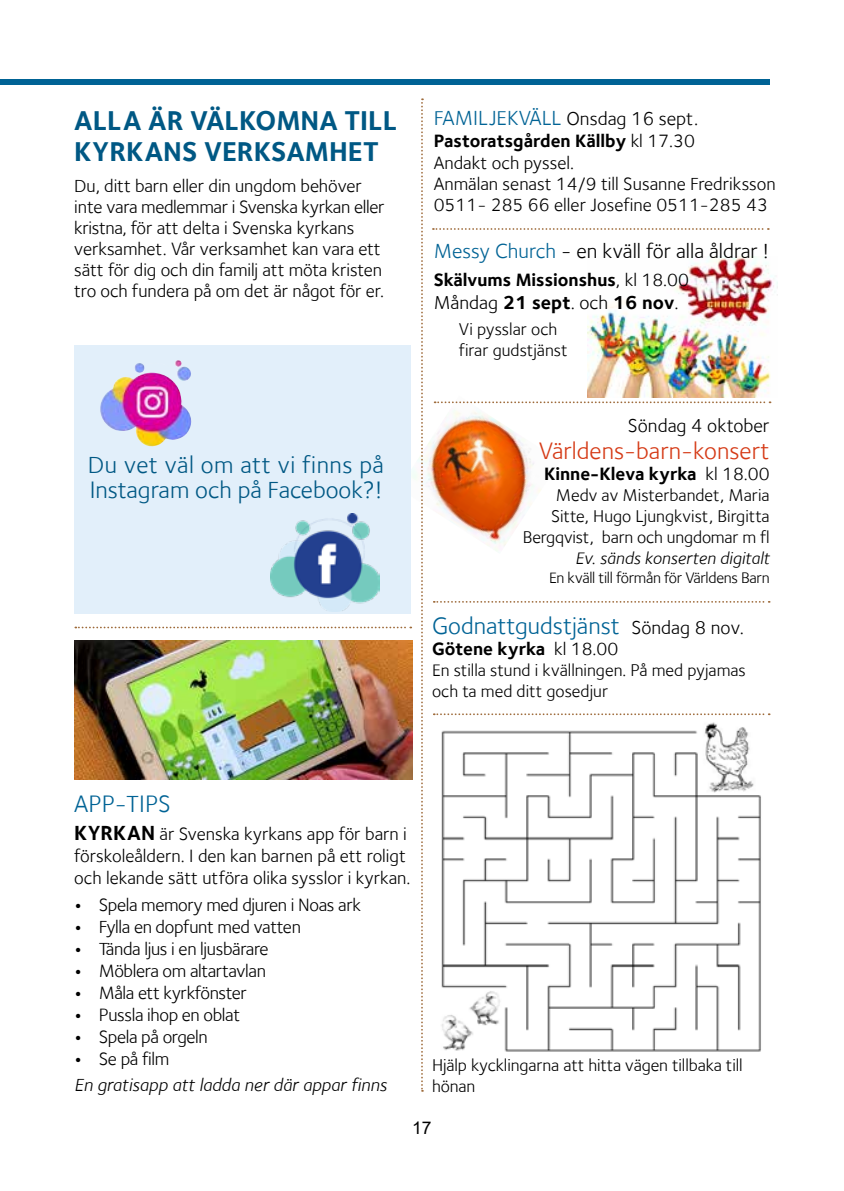
<style>
.page{position:relative;width:844px;height:1191px;background:#fff}
.page>*{position:absolute;margin:0;border:0;box-sizing:border-box;transform-origin:0 0}
.t1{font:700 28px/31.5px "Foundry Sterling";color:#005884}
.t2{font:24.5px/24.5px "Foundry Sterling";color:#005884}
.t3{font:24.5px "Foundry Sterling";color:#006395}
.t4{font:24.5px "Foundry Sterling";color:#d53a16}
.t5{font:21px "Foundry Sterling";color:#000}
.t6{font:19.25px "Foundry Sterling";color:#000}
.t7{font:18.38px/21px "Foundry Sterling";letter-spacing:-.005em;color:#000}
.t8{font:700 18.38px "Foundry Sterling";color:#000}
.t9{font:italic 18.38px/25.9px "Foundry Sterling";color:#000}
.t10{font:17.5px/21px "Foundry Sterling";color:#000}
.t11{font:italic 17.5px "Foundry Sterling";color:#000}
.t12{font:17.5px "Arial";color:#000}
.t13{font:15.75px "Foundry Sterling";letter-spacing:-.02em;color:#000}
.s1{font-size:21px;color:#006395}
.s2{font-weight:700}
.s3{color:#006395}
.s4{font-weight:400}
.s5{font-size:19.25px;color:#000}
.s6{font-weight:700;font-size:21px}
.s7{font-weight:700;font-style:normal}
.s8{font-style:normal}
</style>
<div class="page">
<img style="left:410px;top:395px;width:150px;height:159px">
<div style="left:74px;top:346px;width:336px;height:268px;background:#e2effa"></div>
<svg style="left:434px;top:401px;width:336px;height:2px"></svg>
<svg style="left:421px;top:98px;width:2px;height:993px"></svg>
<div style="left:0;top:79px;width:769px;height:6px;background:#006395"></div>
<img style="left:587px;top:256px;width:187px;height:141px">
<svg style="left:433px;top:228px;width:335px;height:2px"></svg>
<img style="left:75px;top:641px;width:337px;height:138px">
<svg style="left:75px;top:626px;width:336px;height:2px"></svg>
<svg style="left:433px;top:601px;width:336px;height:2px"></svg>
<img style="left:133px;top:360px;width:58px;height:21px">
<img style="left:270px;top:513px;width:109px;height:99px">
<img style="left:441px;top:722px;width:320px;height:330px">
<svg style="left:433px;top:713px;width:336px;height:2px"></svg>
<h1 class="t1" style="left:74px;top:104px;width:324px">ALLA ÄR VÄLKOMNA TILL<br>KYRKANS VERKSAMHET</h1>
<p class="t7" style="left:74px;top:175px;width:312px">Du, ditt barn eller din ungdom behöver inte vara medlemmar i Svenska kyrkan eller kristna, för att delta i Svenska kyrkans verksamhet. Vår verksamhet kan vara ett sätt för dig och din familj att möta kristen tro och fundera på om det är något för er.</p>
<h2 class="t2" style="left:88px;top:452px;width:297px">Du vet väl om att vi finns på<br>Instagram och på Facebook?!</h2>
<p class="t6" style="left:433px;top:107px;width:266px"><span class="s1">FAMILJEKVÄLL</span> Onsdag 16 sept.</p>
<p class="t7" style="left:433px;top:130px;width:343px"><span class="s2">Pastoratsgården Källby</span> kl 17.30<br>Andakt och pyssel.<br>Anmälan senast 14/9 till Susanne Fredriksson 0511- 285 66 eller Josefine 0511-285 43</p>
<p class="t5" style="left:433px;top:239px;width:337px"><span class="s3">Messy Church</span> - en kväll för alla åldrar !</p>
<p class="t8" style="left:433px;top:269px;width:257px">Skälvums Missionshus<span class="s4">, kl 18.00</span></p>
<p class="t6" style="left:433px;top:292px;width:246px">Måndag <span class="s2">21 sept</span>. och <span class="s2">16 nov</span>.</p>
<p class="t10" style="left:459px;top:319px;width:110px">Vi pysslar och firar gudstjänst</p>
<p class="t6" style="left:627px;top:415px;width:143px">Söndag 4 oktober</p>
<h2 class="t4" style="left:539px;top:436px;width:232px">Världens-barn-konsert</h2>
<p class="t8" style="left:544px;top:462px;width:227px">Kinne-Kleva kyrka <span class="s4">kl 18.00</span></p>
<p class="t10" style="left:522px;top:484px;width:248px;text-align:right">Medv av Misterbandet, Maria<br>Sitte, Hugo Ljungkvist, Birgitta<br>Bergqvist, barn och ungdomar m fl</p>
<p class="t11" style="left:575px;top:547px;width:196px">Ev. sänds konserten digitalt</p>
<p class="t13" style="left:549px;top:568px;width:222px">En kväll till förmån för Världens Barn</p>
<h2 class="t3" style="left:432px;top:611px;width:313px">Godnattgudstjänst <span class="s5">Söndag 8 nov.</span></h2>
<p class="t8" style="left:432px;top:637px;width:188px">Götene kyrka <span class="s4">kl 18.00</span></p>
<p class="t10" style="left:432px;top:659px;width:315px">En stilla stund i kvällningen. På med pyjamas och ta med ditt gosedjur</p>
<h2 class="t3" style="left:74px;top:789px;width:98px">APP-TIPS</h2>
<p class="t7" style="left:74px;top:822px;width:337px;line-height:22.1px"><span class="s6">KYRKAN</span> är Svenska kyrkans app för barn i förskoleåldern. I den kan barnen på ett roligt och lekande sätt utföra olika sysslor i kyrkan.</p>
<p class="t7" style="left:74px;top:894px;width:288px"><span class="s2">•</span> Spela memory med djuren i Noas ark</p>
<p class="t7" style="left:74px;top:916px;width:228px"><span class="s2">•</span> Fylla en dopfunt med vatten</p>
<p class="t7" style="left:74px;top:938px;width:196px"><span class="s2">•</span> Tända ljus i en ljusbärare</p>
<p class="t7" style="left:74px;top:960px;width:193px"><span class="s2">•</span> Möblera om altartavlan</p>
<p class="t7" style="left:74px;top:982px;width:174px"><span class="s2">•</span> Måla ett kyrkfönster</p>
<p class="t7" style="left:74px;top:1004px;width:167px"><span class="s2">•</span> Pussla ihop en oblat</p>
<p class="t7" style="left:74px;top:1026px;width:135px"><span class="s2">•</span> Spela på orgeln</p>
<p class="t9" style="left:74px;top:1046px;width:314px"><span class="s7">•</span> <span class="s8">Se på film<br></span>En gratisapp att ladda ner där appar finns</p>
<p class="t10" style="left:432px;top:1055px;width:312px">Hjälp kycklingarna att hitta vägen tillbaka till hönan</p>
<p class="t12" style="left:412px;top:1116px;width:21px">17</p>
</div>
